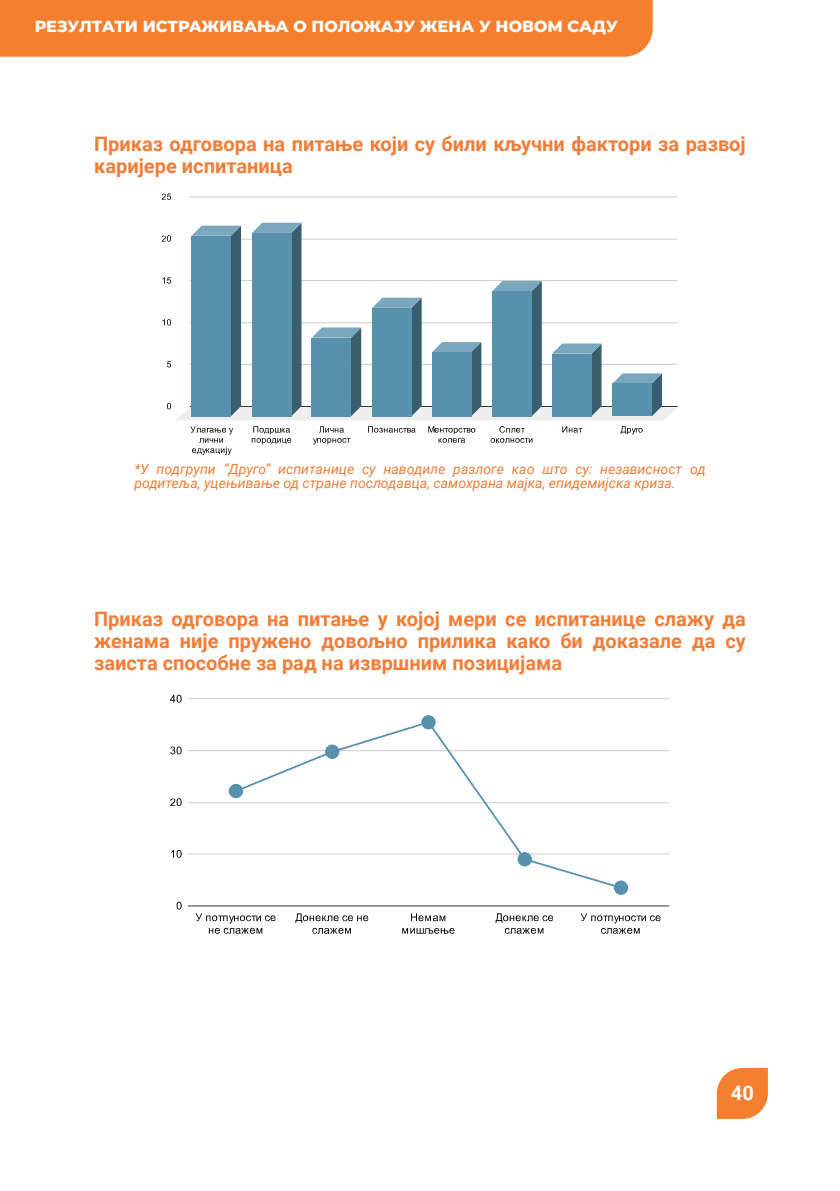
<style>
.page{position:relative;width:840px;height:1191px;background:#fff}
.page>*{position:absolute;margin:0;border:0;box-sizing:border-box;transform-origin:0 0}
.Paragraph_Style{font:700 20px/22px "Roboto";color:#f07e39}
.t1{font:700 20px "Roboto";color:#fff}
.t2{font:800 16px "Montserrat";color:#fff}
.Paragraph_Style-2{font:italic 14px/14px "Roboto";color:#f07e39}
</style>
<div class="page">
<svg style="left:716px;top:1068px;width:51px;height:51px;background:#f58d46"></svg>
<div style="left:0;top:0;width:652px;height:57px;background:#f47f2e"></div>
<hr style="left:190px;top:196px;width:487px;height:1px;background:#ccc">
<svg style="left:162px;top:223px;width:515px;height:197px"></svg>
<svg style="left:162px;top:193px;width:9px;height:7px"></svg>
<svg style="left:190px;top:426px;width:43px;height:29px"></svg>
<svg style="left:251px;top:426px;width:40px;height:18px"></svg>
<svg style="left:313px;top:426px;width:37px;height:19px"></svg>
<svg style="left:368px;top:426px;width:47px;height:7px"></svg>
<svg style="left:428px;top:426px;width:47px;height:17px"></svg>
<svg style="left:499px;top:426px;width:25px;height:6px"></svg>
<svg style="left:490px;top:438px;width:42px;height:5px"></svg>
<svg style="left:562px;top:426px;width:20px;height:7px"></svg>
<svg style="left:620px;top:426px;width:22px;height:8px"></svg>
<hr style="left:188px;top:905px;width:480px;height:1px;background:#333">
<hr style="left:188px;top:853px;width:480px;height:1px;background:#ccc">
<hr style="left:188px;top:802px;width:480px;height:1px;background:#ccc">
<hr style="left:188px;top:750px;width:480px;height:1px;background:#ccc">
<hr style="left:188px;top:698px;width:480px;height:1px;background:#ccc">
<svg style="left:233px;top:720px;width:390px;height:167px"></svg>
<div style="left:229px;top:784px;width:14px;height:14px;background:#5891ad;border-radius:50%"></div>
<div style="left:325px;top:744px;width:14px;height:15px;background:#5891ad;border-radius:50%"></div>
<div style="left:421px;top:715px;width:14px;height:14px;background:#5891ad;border-radius:50%"></div>
<div style="left:517px;top:852px;width:14px;height:14px;background:#5891ad;border-radius:50%"></div>
<div style="left:613px;top:880px;width:15px;height:15px;background:#5891ad;border-radius:50%"></div>
<svg style="left:176px;top:901px;width:5px;height:8px"></svg>
<svg style="left:171px;top:850px;width:10px;height:7px"></svg>
<svg style="left:170px;top:798px;width:11px;height:8px"></svg>
<svg style="left:170px;top:746px;width:11px;height:8px"></svg>
<svg style="left:170px;top:695px;width:11px;height:7px"></svg>
<svg style="left:195px;top:913px;width:80px;height:21px"></svg>
<svg style="left:295px;top:913px;width:73px;height:21px"></svg>
<svg style="left:411px;top:913px;width:34px;height:8px"></svg>
<svg style="left:402px;top:928px;width:52px;height:5px"></svg>
<svg style="left:495px;top:913px;width:58px;height:21px"></svg>
<svg style="left:580px;top:913px;width:80px;height:21px"></svg>
<p class="t2" style="left:35px;top:15px;width:584px">РЕЗУЛТАТИ ИСТРАЖИВАЊА О ПОЛОЖАЈУ ЖЕНА У НОВОМ САДУ</p>
<p class="Paragraph_Style" style="left:94px;top:132px;width:652px">Приказ одговора на питање који су били кључни фактори за развој каријере испитаница</p>
<p class="Paragraph_Style-2" style="left:134px;top:461px;width:572px">*У подгрупи “Друго” испитанице су наводиле разлоге као што су: независност од родитеља, уцењивање од стране послодавца, самохрана мајка, епидемијска криза.</p>
<p class="Paragraph_Style" style="left:94px;top:607px;width:652px;text-align:justify">Приказ одговора на питање у којој мери се испитанице слажу да женама није пружено довољно прилика како би доказале да су заиста способне за рад на извршним позицијама</p>
<p class="t1" style="left:730px;top:1079px;width:24px">40</p>
</div>
